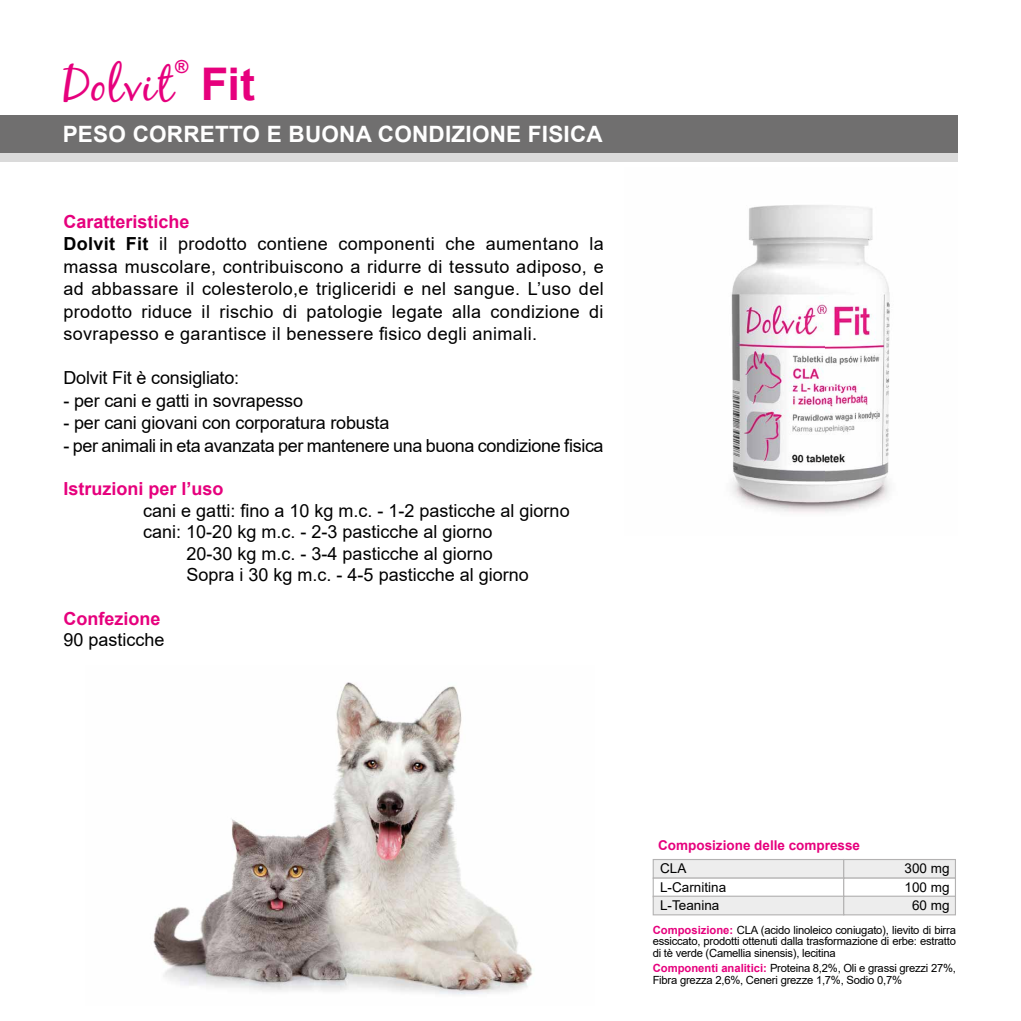
<style>
.page{position:relative;width:1021px;height:1021px;background:#fff}
.page>*{position:absolute;margin:0;border:0;box-sizing:border-box;transform-origin:0 0}
.t1{font:47.25px "Black Jack";letter-spacing:.015em;color:#e6007d}
.t2{font:700 45px "Arial";color:#e6007d}
.t3{font:700 22.5px "Arial";letter-spacing:.01em;color:#fff}
.t4{font:18px/22.5px "Arial";letter-spacing:.02em;color:#000}
.t5{font:18px "Arial";color:#000}
.t6{font:18px "Arial";letter-spacing:-.01em;color:#000}
.t7{font:18px "Arial";letter-spacing:-.02em;color:#000}
.t8{font:700 18px "Arial";color:#e6007d}
.t9{font:13.5px/18.4px "Arial";color:#000}
.t10{font:700 13.5px "Arial";color:#e6007d}
.t11{font:11.25px/11.2px "Arial";letter-spacing:-.02em;color:#000;text-align:justify}
.s1{font-weight:700;color:#e6007d}
.s2{font-weight:700}
</style>
<div class="page">
<img style="left:731px;top:205px;width:159px;height:308px">
<div style="left:0;top:118px;width:957px;height:44px;background:#dadada"></div>
<div style="left:0;top:115px;width:957px;height:38px;background:#706f6f"></div>
<div style="left:652px;top:859px;width:192px;height:19px;background:#ededed;border:1px solid #b3b2b2"></div>
<div style="left:843px;top:859px;width:113px;height:19px;background:#ededed;border:1px solid #b3b2b2"></div>
<div style="left:652px;top:877px;width:192px;height:20px;background:#fff;border:1px solid #b3b2b2"></div>
<div style="left:843px;top:877px;width:113px;height:20px;background:#fff;border:1px solid #b3b2b2"></div>
<div style="left:652px;top:895px;width:192px;height:20px;background:#ededed;border:1px solid #b3b2b2"></div>
<div style="left:843px;top:895px;width:113px;height:20px;background:#ededed;border:1px solid #b3b2b2"></div>
<img style="left:153px;top:682px;width:380px;height:313px">
<h1 class="t1" style="left:62px;top:56px;width:112px">Dolvit</h1>
<p class="t8" style="left:175px;top:54px;width:15px">®</p>
<h2 class="t2" style="left:201px;top:52px;width:56px">Fit</h2>
<p class="t3" style="left:63px;top:118px;width:541px">PESO CORRETTO E BUONA CONDIZIONE FISICA</p>
<p class="t4" style="left:63px;top:210px;width:541px"><span class="s1">Caratteristiche<br></span><span class="s2">Dolvit Fit</span> il prodotto contiene componenti che aumentano la massa muscolare, contribuiscono a ridurre di tessuto adiposo, e ad abbassare il colesterolo,e trigliceridi e nel sangue. L’uso del prodotto riduce il rischio di patologie legate alla condizione di sovrapesso e garantisce il benessere fisico degli animali.</p>
<p class="t6" style="left:63px;top:365px;width:177px">Dolvit Fit è consigliato:</p>
<p class="t6" style="left:63px;top:388px;width:241px">- per cani e gatti in sovrapesso</p>
<p class="t6" style="left:63px;top:410px;width:327px">- per cani giovani con corporatura robusta</p>
<p class="t7" style="left:63px;top:433px;width:541px">- per animali in eta avanzata per mantenere una buona condizione fisica</p>
<p class="t8" style="left:63px;top:476px;width:162px">Istruzioni per l’uso</p>
<p class="t5" style="left:143px;top:498px;width:428px">cani e gatti: fino a 10 kg m.c. - 1-2 pasticche al giorno</p>
<p class="t5" style="left:143px;top:519px;width:351px">cani: 10-20 kg m.c. - 2-3 pasticche al giorno</p>
<p class="t5" style="left:186px;top:541px;width:308px">20-30 kg m.c. - 3-4 pasticche al giorno</p>
<p class="t5" style="left:186px;top:562px;width:344px">Sopra i 30 kg m.c. - 4-5 pasticche al giorno</p>
<p class="t8" style="left:63px;top:605px;width:99px">Confezione</p>
<p class="t5" style="left:63px;top:627px;width:103px">90 pasticche</p>
<p class="t10" style="left:658px;top:835px;width:203px">Composizione delle compresse</p>
<p class="t9" style="left:660px;top:859px;width:68px">CLA<br>L-Carnitina<br>L-Teanina</p>
<p class="t11" style="left:652px;top:924px;width:305px"><span class="s1">Composizione:</span> CLA (acido linoleico coniugato), lievito di birra essiccato, prodotti ottenuti dalla trasformazione di erbe: estratto di tè verde (Camellia sinensis), lecitina</p>
<p class="t11" style="left:652px;top:962px;width:305px"><span class="s1">Componenti analitici:</span> Proteina 8,2%, Oli e grassi grezzi 27%,<br>Fibra grezza 2,6%, Ceneri grezze 1,7%, Sodio 0,7%</p>
<p class="t9" style="left:904px;top:859px;width:47px;text-align:center">300 mg<br>100 mg<br>60 mg</p>
</div>
